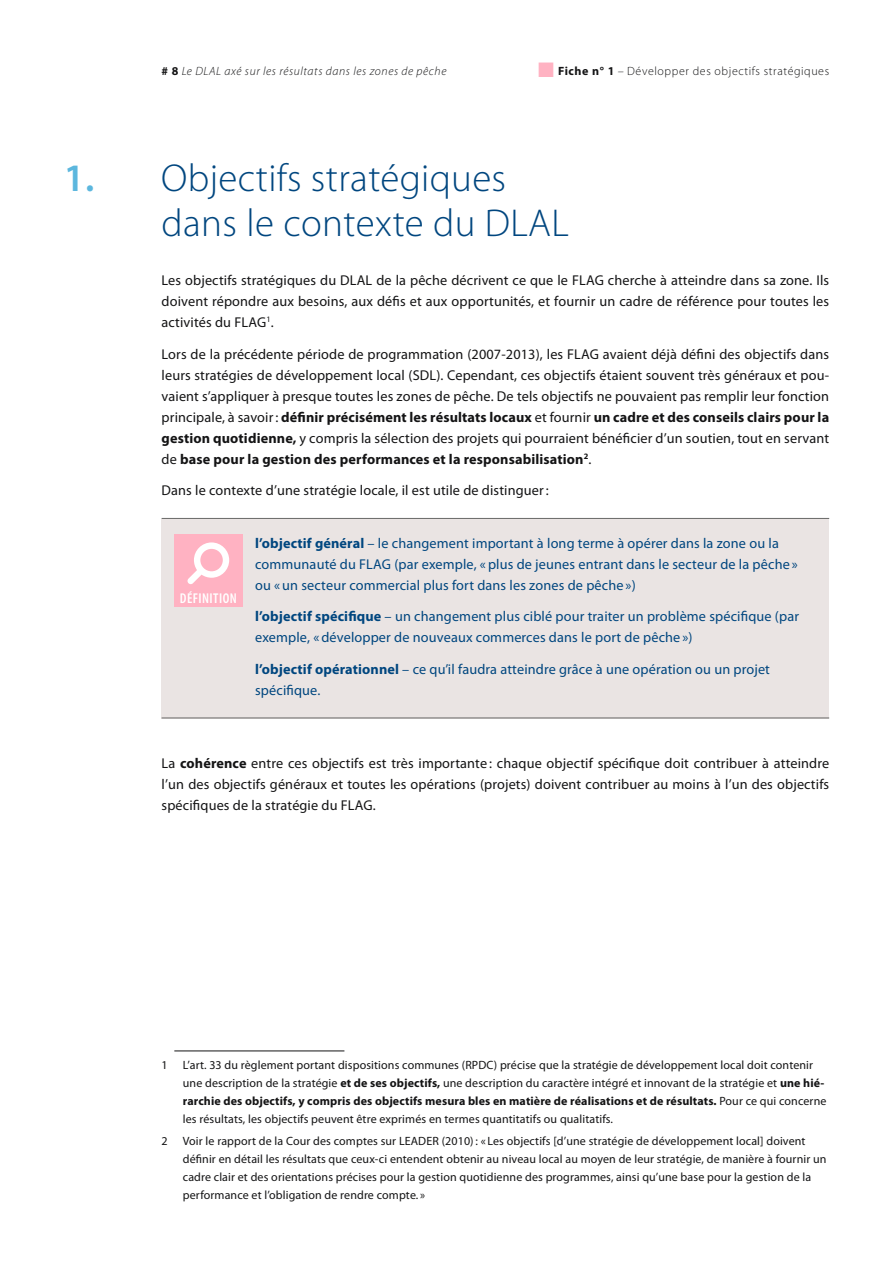
<style>
.page{position:relative;width:893px;height:1263px;background:#fff}
.page>*{position:absolute;margin:0;border:0;box-sizing:border-box;transform-origin:0 0}
.t1{font:300 39px/45px "Myriad Pro";letter-spacing:.01em;color:#00467f}
.t2{font:14.25px/21px "Myriad Pro";letter-spacing:.01em;color:#141415;text-align:justify}
.t3{font:14.25px/21px "Myriad Pro";letter-spacing:.01em;color:#00467f}
.t4{font:600 condensed 14.25px "Myriad Pro";letter-spacing:.03em;color:#fff}
.t5{font:12px/18px "Myriad Pro";letter-spacing:.01em;color:#141415}
.t6{font:italic 300 12px "Myriad Pro";letter-spacing:.05em;color:#141415}
.t7{font:300 12px "Myriad Pro";letter-spacing:.05em;color:#141415}
.s1{font-weight:700;font-style:normal}
.s2{color:#ffb2c2}
.s3{font-weight:700}
.s4{font-style:italic}
.s5{font-weight:600;color:#5cb7de}
</style>
<div class="page">
<hr style="left:162px;top:518px;width:667px;height:1px;background:#686867">
<div style="left:162px;top:519px;width:667px;height:94px;background:#eae4e3"></div>
<div style="left:162px;top:592px;width:667px;height:74px;background:#eae4e3"></div>
<div style="left:162px;top:645px;width:667px;height:73px;background:#eae4e3"></div>
<hr style="left:162px;top:717px;width:667px;height:1px;background:#686867">
<hr style="left:174px;top:1051px;width:170px;height:1px;background:#141415">
<div style="left:174px;top:535px;width:68px;height:72px;background:#ffb2c2"></div>
<svg style="left:188px;top:542px;width:41px;height:42px"></svg>
<p class="t6" style="left:162px;top:65px;width:286px"><span class="s1"># 8</span> Le DLAL axé sur les résultats dans les zones de pêche</p>
<p class="t7" style="left:538px;top:64px;width:293px"><span class="s2">■</span> <span class="s3">Fiche n° 1</span> <span class="s4">–</span> Développer des objectifs stratégiques</p>
<h1 class="t1" style="left:162px;top:156px;width:409px;text-indent:-98px"><span class="s5">1.</span> Objectifs stratégiques dans le contexte du DLAL</h1>
<p class="t2" style="left:162px;top:269px;width:669px">Les objectifs stratégiques du DLAL de la pêche décrivent ce que le FLAG cherche à atteindre dans sa zone. Ils doivent répondre aux besoins, aux défis et aux opportunités, et fournir un cadre de référence pour toutes les activités du FLAG<sup>1</sup>.</p>
<p class="t2" style="left:162px;top:343px;width:669px">Lors de la précédente période de programmation (2007-2013), les FLAG avaient déjà défini des objectifs dans leurs stratégies de développement local (SDL). Cependant, ces objectifs étaient souvent très généraux et pou&shy;vaient s’appliquer à presque toutes les zones de pêche. De tels objectifs ne pouvaient pas remplir leur fonction principale, à savoir: <span class="s3">définir précisément les résultats locaux</span> et fournir <span class="s3">un cadre et des conseils clairs pour la gestion quotidienne,</span> y compris la sélection des projets qui pourraient bénéficier d’un soutien, tout en servant de <span class="s3">base pour la gestion des performances et la responsabilisation</span><sup>2</sup>.</p>
<p class="t2" style="left:162px;top:480px;width:389px">Dans le contexte d’une stratégie locale, il est utile de distinguer:</p>
<p class="t3" style="left:255px;top:532px;width:544px"><span class="s3">l’objectif général</span> – le changement important à long terme à opérer dans la zone ou la communauté du FLAG (par exemple, « plus de jeunes entrant dans le secteur de la pêche » ou « un secteur commercial plus fort dans les zones de pêche »)</p>
<p class="t3" style="left:255px;top:606px;width:545px"><span class="s3">l’objectif spécifique</span> – un changement plus ciblé pour traiter un problème spécifique (par exemple, « développer de nouveaux commerces dans le port de pêche »)</p>
<p class="t3" style="left:255px;top:658px;width:516px"><span class="s3">l’objectif opérationnel</span> – ce qu’il faudra atteindre grâce à une opération ou un projet spécifique.</p>
<p class="t4" style="left:180px;top:590px;width:58px">DÉFINITION</p>
<p class="t2" style="left:162px;top:753px;width:669px">La <span class="s3">cohérence</span> entre ces objectifs est très importante : chaque objectif spécifique doit contribuer à atteindre l’un des objectifs généraux et toutes les opérations (projets) doivent contribuer au moins à l’un des objectifs spécifiques de la stratégie du FLAG.</p>
<p class="t5" style="left:162px;top:1056px;width:8px">1</p>
<p class="t5" style="left:183px;top:1056px;width:645px">L’art. 33 du règlement portant dispositions communes (RPDC) précise que la stratégie de développement local doit contenir une description de la stratégie <span class="s3">et de ses objectifs,</span> une description du caractère intégré et innovant de la stratégie et <span class="s3">une hié&shy;rarchie des objectifs, y compris des objectifs mesura bles en matière de réalisations et de résultats.</span> Pour ce qui concerne les résultats, les objectifs peuvent être exprimés en termes quantitatifs ou qualitatifs.</p>
<p class="t5" style="left:162px;top:1132px;width:8px">2</p>
<p class="t5" style="left:183px;top:1132px;width:645px">Voir le rapport de la Cour des comptes sur LEADER (2010) : « Les objectifs [d’une stratégie de développement local] doivent définir en détail les résultats que ceux-ci entendent obtenir au niveau local au moyen de leur stratégie, de manière à fournir un cadre clair et des orientations précises pour la gestion quotidienne des programmes, ainsi qu’une base pour la gestion de la performance et l’obligation de rendre compte. »</p>
</div>
